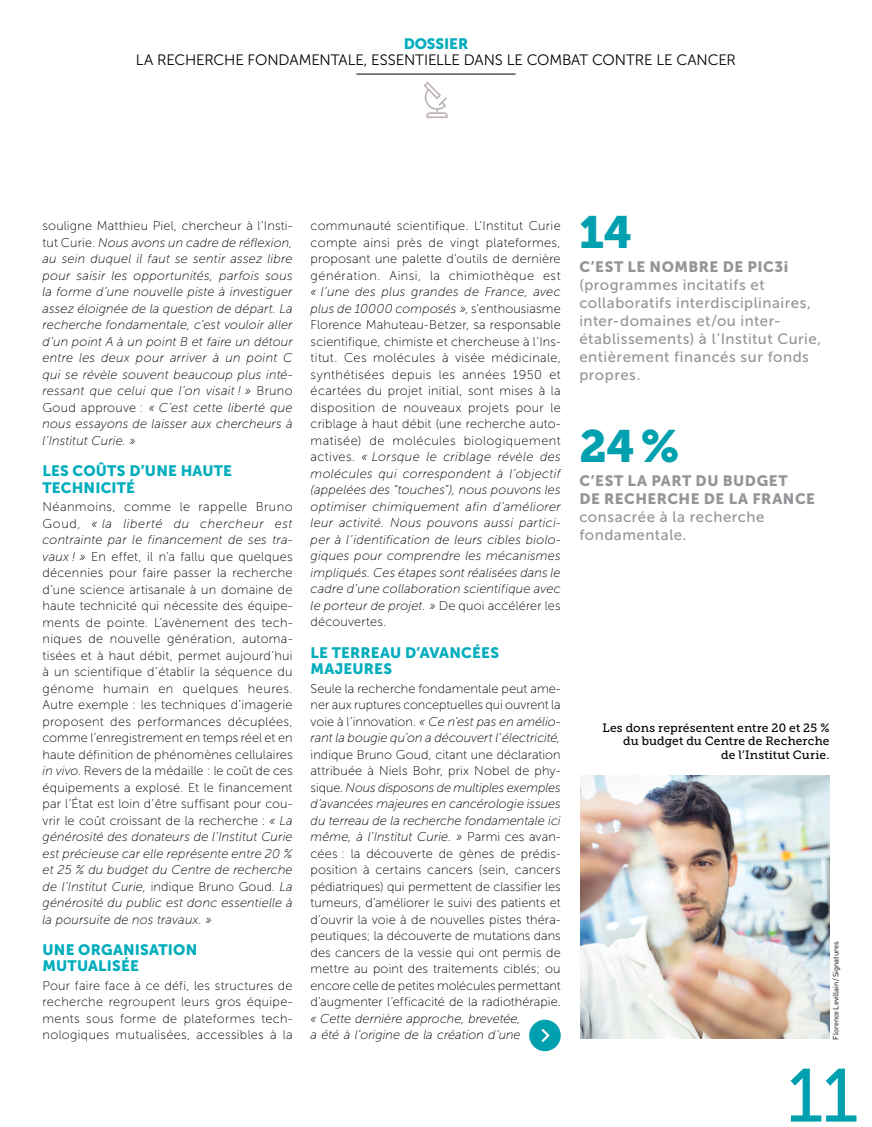
<style>
.page{position:relative;width:872px;height:1127px;background:#fff}
.page>*{position:absolute;margin:0;border:0;box-sizing:border-box;transform-origin:0 0}
.t1{font:75px "Museo Slab 500";color:#00a0af}
.t2{font:45px "Museo Slab 900";color:#00a0af}
.t3{font:15px/18px "Museo Sans 500";letter-spacing:.035em;color:#939598}
.t4{font:15px/16.2px "Museo Sans 900";letter-spacing:.01em;color:#00adbc}
.t5{font:15px "Museo Sans 300";letter-spacing:-.01em;color:#000}
.t6{font:15px/18px "Museo Sans 900";letter-spacing:.035em;color:#939598}
.t7{font:12.75px/16.5px "Museo Sans 100";letter-spacing:.01em;color:#000;text-align:justify}
.t8{font:italic 12.75px/16.5px "Museo Sans 100";letter-spacing:.005em;color:#000;text-align:justify}
.t9{font:12px/13.5px "Museo Slab 500";letter-spacing:.01em;color:#000;text-align:right}
.t10{font:7.5px "DIN";letter-spacing:-.01em;color:#000}
.s1{font-style:normal}
.s2{font-style:italic}
</style>
<div class="page">
<hr style="left:356px;top:74px;width:159px;height:1px;background:#000">
<svg style="left:529px;top:1019px;width:32px;height:32px"></svg>
<img style="left:580px;top:775px;width:249px;height:264px">
<svg style="left:424px;top:82px;width:24px;height:36px"></svg>
<p class="t4" style="left:404px;top:35px;width:66px">DOSSIER</p>
<p class="t5" style="left:136px;top:52px;width:601px">LA RECHERCHE FONDAMENTALE, ESSENTIELLE DANS LE COMBAT CONTRE LE CANCER</p>
<p class="t8" style="left:43px;top:218px;width:252px"><span class="s1">souligne Matthieu Piel, chercheur à l’Insti&shy;tut Curie.</span> Nous avons un cadre de réflexion, au sein duquel il faut se sentir assez libre pour saisir les opportunités, parfois sous la forme d’une nouvelle piste à investiguer assez éloignée de la question de départ. La recherche fondamentale, c’est vouloir aller d’un point A à un point B et faire un détour entre les deux pour arriver à un point C qui se révèle souvent beaucoup plus inté&shy;ressant que celui que l’on visait ! » <span class="s1">Bruno Goud approuve :</span> « C’est cette liberté que nous essayons de laisser aux chercheurs à l’Institut Curie. »</p>
<p class="t4" style="left:43px;top:463px;width:191px">LES COÛTS D’UNE HAUTE<br>TECHNICITÉ</p>
<p class="t7" style="left:43px;top:498px;width:252px">Néanmoins, comme le rappelle Bruno Goud, <span class="s2">« la liberté du chercheur est contrainte par le financement de ses tra&shy;vaux ! »</span> En effet, il n’a fallu que quelques décennies pour faire passer la recherche d’une science artisanale à un domaine de haute technicité qui nécessite des équipe&shy;ments de pointe. L’avènement des tech&shy;niques de nouvelle génération, automa&shy;tisées et à haut débit, permet aujourd’hui à un scientifique d’établir la séquence du génome humain en quelques heures.<br>Autre exemple : les techniques d’imagerie proposent des performances décuplées, comme l’enregistrement en temps réel et en haute définition de phénomènes cellulaires <span class="s2">in vivo</span>. Revers de la médaille : le coût de ces équipements a explosé. Et le financement par l’État est loin d’être suffisant pour cou&shy;vrir le coût croissant de la recherche : <span class="s2">« La générosité des donateurs de l’Institut Curie est précieuse car elle représente entre 20 % et 25 % du budget du Centre de recherche de l’Institut Curie,</span> indique Bruno Goud. <span class="s2">La générosité du public est donc essentielle à la poursuite de nos travaux. »</span></p>
<p class="t4" style="left:43px;top:941px;width:156px">UNE ORGANISATION<br>MUTUALISÉE</p>
<p class="t7" style="left:43px;top:977px;width:252px">Pour faire face à ce défi, les structures de recherche regroupent leurs gros équipe&shy;ments sous forme de plateformes tech&shy;nologiques mutualisées, accessibles à la</p>
<p class="t7" style="left:310px;top:218px;width:252px">communauté scientifique. L’Institut Curie compte ainsi près de vingt plateformes, proposant une palette d’outils de dernière génération. Ainsi, la chimiothèque est</p>
<p class="t8" style="left:310px;top:284px;width:252px">« l’une des plus grandes de France, avec plus de 10 000 composés »<span class="s1">, s’enthousiasme Florence Mahuteau-Betzer, sa responsable scientifique, chimiste et chercheuse à l’Ins&shy;titut. Ces molécules à visée médicinale, synthétisées depuis les années 1950 et écartées du projet initial, sont mises à la disposition de nouveaux projets pour le criblage à haut débit (une recherche auto&shy;matisée) de molécules biologiquement actives.</span> « Lorsque le criblage révèle des molécules qui correspondent à l’objectif (appelées des “touches”), nous pouvons les optimiser chimiquement afin d’améliorer leur activité. Nous pouvons aussi partici&shy;per à l’identification de leurs cibles biolo&shy;giques pour comprendre les mécanismes impliqués. Ces étapes sont réalisées dans le cadre d’une collaboration scientifique avec le porteur de projet. » <span class="s1">De quoi accélérer les découvertes.</span></p>
<p class="t4" style="left:310px;top:644px;width:190px">LE TERREAU D’AVANCÉES<br>MAJEURES</p>
<p class="t7" style="left:310px;top:680px;width:252px">Seule la recherche fondamentale peut ame&shy;ner aux ruptures conceptuelles qui ouvrent la voie à l’innovation. <span class="s2">« Ce n’est pas en amélio&shy;rant la bougie qu’on a découvert l’électricité,</span></p>
<p class="t7" style="left:310px;top:746px;width:252px">indique Bruno Goud, citant une déclaration attribuée à Niels Bohr, prix Nobel de phy&shy;sique. <span class="s2">Nous disposons de multiples exemples d’avancées majeures en cancérologie issues du terreau de la recherche fondamentale ici même, à l’Institut Curie. »</span> Parmi ces avan&shy;cées : la découverte de gènes de prédis&shy;position à certains cancers (sein, cancers pédiatriques) qui permettent de classifier les tumeurs, d’améliorer le suivi des patients et d’ouvrir la voie à de nouvelles pistes théra&shy;peutiques ; la découverte de mutations dans des cancers de la vessie qui ont permis de mettre au point des traitements ciblés ; ou encore celle de petites molécules permettant d’augmenter l’efficacité de la radiothérapie.</p>
<p class="t8" style="left:310px;top:1010px;width:212px">« Cette dernière approche, brevetée, a été à l’origine de la création d’une</p>
<h2 class="t2" style="left:579px;top:206px;width:54px">14</h2>
<p class="t6" style="left:579px;top:258px;width:210px">C’EST LE NOMBRE DE PIC3i</p>
<p class="t3" style="left:579px;top:276px;width:243px">(programmes incitatifs et collaboratifs interdisciplinaires, inter-domaines et/ou inter&shy;établissements) à l’Institut Curie, entièrement financés sur fonds propres.</p>
<h2 class="t2" style="left:579px;top:420px;width:101px">24 %</h2>
<p class="t6" style="left:579px;top:472px;width:237px">C’EST LA PART DU BUDGET<br>DE RECHERCHE DE LA FRANCE</p>
<p class="t3" style="left:579px;top:508px;width:187px">consacrée à la recherche fondamentale.</p>
<p class="t9" style="left:602px;top:721px;width:228px">Les dons représentent entre 20 et 25 % du budget du Centre de Recherche<br>de l’Institut Curie.</p>
<p class="t10" style="left:831px;top:1040px;width:100px;rotate:-90deg">Florence Levillain / Signatures</p>
<h1 class="t1" style="left:787px;top:1054px;width:73px">11</h1>
</div>
